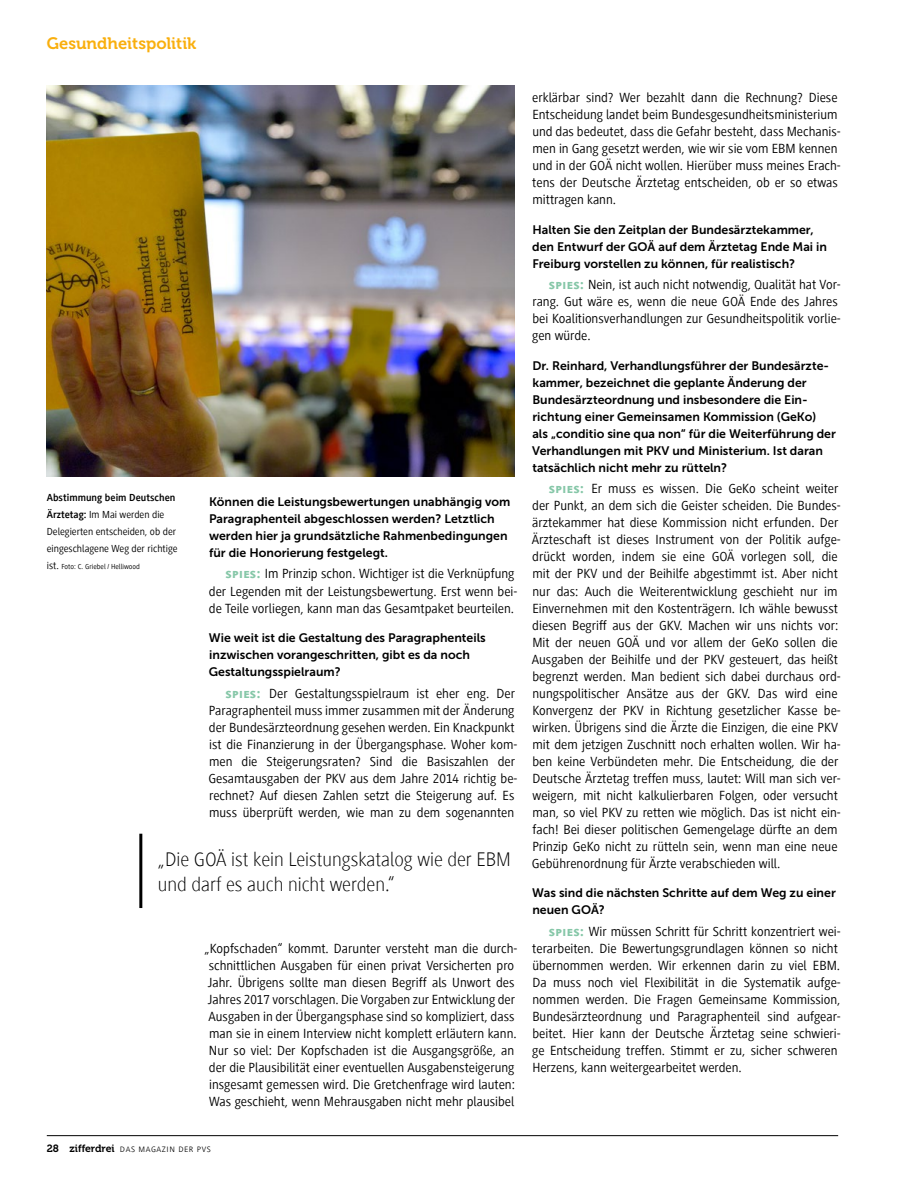
<style>
.page{position:relative;width:902px;height:1191px;background:#fff}
.page>*{position:absolute;margin:0;border:0;box-sizing:border-box;transform-origin:0 0}
.t1{font:100 20.25px/25.5px "Generis Sans Com";color:#000}
.t2{font:16.5px "Museo 700";color:#f9af0e}
.Antwort{font:13.65px/17px "Generis Sans Com";color:#000}
.Frage{font:12.3px/17px "Museo Sans 700";color:#000}
.BU{font:10.5px/17px "Generis Sans Com";color:#000}
.t3{font:300 10.5px "Generis Sans Com";letter-spacing:.05em;color:#000}
.BU-2{font:7.5px "Generis Sans Com";color:#000}
.s1{font-weight:700}
.s2{font-size:10.5px}
.s3{font-weight:800;color:#86c7a8}
.s4{font-family:"Museo 700";font-weight:400}
</style>
<div class="page">
<hr style="left:139px;top:833px;width:3px;height:75px;background:#000">
<img style="left:47px;top:85px;width:467px;height:391px">
<hr style="left:47px;top:1135px;width:791px;height:1px;background:#000">
<p class="t2" style="left:47px;top:34px;width:151px">Gesundheitspolitik</p>
<p class="BU" style="left:47px;top:489px;width:132px"><span class="s1">Abstimmung beim Deutschen<br>Ärztetag:</span> Im Mai werden die<br>Delegierten entscheiden, ob der eingeschlagene Weg der richtige</p>
<p class="BU-2" style="left:47px;top:562px;width:95px"><span class="s2">ist.</span> Foto: C. Griebel / Helliwood</p>
<p class="Frage" style="left:209px;top:493px;width:303px">Können die Leistungsbewertungen unabhängig vom Paragraphenteil abgeschlossen werden? Letztlich werden hier ja grundsätzliche Rahmenbedingungen für die Honorierung festgelegt.</p>
<p class="Antwort" style="left:209px;top:565px;width:310px;text-indent:17px"><span class="s3">Spies:</span> Im Prinzip schon. Wichtiger ist die Verknüpfung der Legenden mit der Leistungsbewertung. Erst wenn bei&shy;de Teile vorliegen, kann man das Gesamtpaket beurteilen.</p>
<p class="Frage" style="left:209px;top:629px;width:278px">Wie weit ist die Gestaltung des Paragraphenteils inzwischen vorangeschritten, gibt es da noch<br>Gestaltungsspielraum?</p>
<p class="Antwort" style="left:208px;top:684px;width:310px;text-indent:17px"><span class="s3">Spies:</span> Der Gestaltungsspielraum ist eher eng. Der Paragraphenteil muss immer zusammen mit der Änderung der Bundesärzteordnung gesehen werden. Ein Knackpunkt ist die Finanzierung in der Übergangsphase. Woher kom&shy;men die Steigerungsraten? Sind die Basiszahlen der Gesamtausgaben der PKV aus dem Jahre 2014 richtig be&shy;rechnet? Auf diesen Zahlen setzt die Steigerung auf. Es muss überprüft werden, wie man zu dem sogenannten</p>
<p class="t1" style="left:158px;top:846px;width:354px">„Die GOÄ ist kein Leistungskatalog wie der EBM und darf es auch nicht werden.“</p>
<p class="Antwort" style="left:204px;top:940px;width:314px">„Kopfschaden“ kommt. Darunter versteht man die durch&shy;schnittlichen Ausgaben für einen privat Versicherten pro Jahr. Übrigens sollte man diesen Begriff als Unwort des Jahres 2017 vorschlagen. Die Vorgaben zur Entwicklung der Ausgaben in der Übergangsphase sind so kompliziert, dass man sie in einem Interview nicht komplett erläutern kann.<br>Nur so viel: Der Kopfschaden ist die Ausgangsgröße, an der die Plausibilität einer eventuellen Ausgabensteigerung insgesamt gemessen wird. Die Gretchenfrage wird lauten:<br>Was geschieht, wenn Mehrausgaben nicht mehr plausibel</p>
<p class="t3" style="left:47px;top:1143px;width:165px"><span class="s4">28 zifferdrei</span> das Magazin der PVS</p>
<p class="Antwort" style="left:532px;top:89px;width:309px">erklärbar sind? Wer bezahlt dann die Rechnung? Diese Entscheidung landet beim Bundesgesundheitsministerium und das bedeutet, dass die Gefahr besteht, dass Mechanis&shy;men in Gang gesetzt werden, wie wir sie vom EBM kennen und in der GOÄ nicht wollen. Hierüber muss meines Erach&shy;tens der Deutsche Ärztetag entscheiden, ob er so etwas mittragen kann.</p>
<p class="Frage" style="left:532px;top:221px;width:296px">Halten Sie den Zeitplan der Bundesärztekammer, den Entwurf der GOÄ auf dem Ärztetag Ende Mai in<br>Freiburg vorstellen zu können, für realistisch?</p>
<p class="Antwort" style="left:532px;top:276px;width:310px;text-indent:17px"><span class="s3">Spies:</span> Nein, ist auch nicht notwendig, Qualität hat Vor&shy;rang. Gut wäre es, wenn die neue GOÄ Ende des Jahres bei Koalitionsverhandlungen zur Gesundheitspolitik vorlie&shy;gen würde.</p>
<p class="Frage" style="left:532px;top:357px;width:305px">Dr. Reinhard, Verhandlungsführer der Bundesärzte&shy;kammer, bezeichnet die geplante Änderung der Bundesärzteordnung und insbesondere die Ein&shy;richtung einer Gemeinsamen Kommission (GeKo)<br>als „conditio sine qua non“ für die Weiterführung der Verhandlungen mit PKV und Ministerium. Ist daran tatsächlich nicht mehr zu rütteln?</p>
<p class="Antwort" style="left:531px;top:480px;width:310px;text-indent:17px"><span class="s3">Spies:</span> Er muss es wissen. Die GeKo scheint weiter der Punkt, an dem sich die Geister scheiden. Die Bundes&shy;ärztekammer hat diese Kommission nicht erfunden. Der Ärzteschaft ist dieses Instrument von der Politik aufge&shy;drückt worden, indem sie eine GOÄ vorlegen soll, die mit der PKV und der Beihilfe abgestimmt ist. Aber nicht nur das: Auch die Weiterentwicklung geschieht nur im Einvernehmen mit den Kostenträgern. Ich wähle bewusst diesen Begriff aus der GKV. Machen wir uns nichts vor:<br>Mit der neuen GOÄ und vor allem der GeKo sollen die Ausgaben der Beihilfe und der PKV gesteuert, das heißt begrenzt werden. Man bedient sich dabei durchaus ord&shy;nungspolitischer Ansätze aus der GKV. Das wird eine Konvergenz der PKV in Richtung gesetzlicher Kasse be&shy;wirken. Übrigens sind die Ärzte die Einzigen, die eine PKV mit dem jetzigen Zuschnitt noch erhalten wollen. Wir ha&shy;ben keine Verbündeten mehr. Die Entscheidung, die der Deutsche Ärztetag treffen muss, lautet: Will man sich ver&shy;weigern, mit nicht kalkulierbaren Folgen, oder versucht man, so viel PKV zu retten wie möglich. Das ist nicht ein&shy;fach! Bei dieser politischen Gemengelage dürfte an dem Prinzip GeKo nicht zu rütteln sein, wenn man eine neue Gebührenordnung für Ärzte verabschieden will.</p>
<p class="Frage" style="left:532px;top:884px;width:305px">Was sind die nächsten Schritte auf dem Weg zu einer neuen GOÄ?</p>
<p class="Antwort" style="left:532px;top:923px;width:310px;text-indent:17px"><span class="s3">Spies:</span> Wir müssen Schritt für Schritt konzentriert wei&shy;terarbeiten. Die Bewertungsgrundlagen können so nicht übernommen werden. Wir erkennen darin zu viel EBM.<br>Da muss noch viel Flexibilität in die Systematik aufge&shy;nommen werden. Die Fragen Gemeinsame Kommission, Bundesärzteordnung und Paragraphenteil sind aufgear&shy;beitet. Hier kann der Deutsche Ärztetag seine schwieri&shy;ge Entscheidung treffen. Stimmt er zu, sicher schweren Herzens, kann weitergearbeitet werden.</p>
</div>
